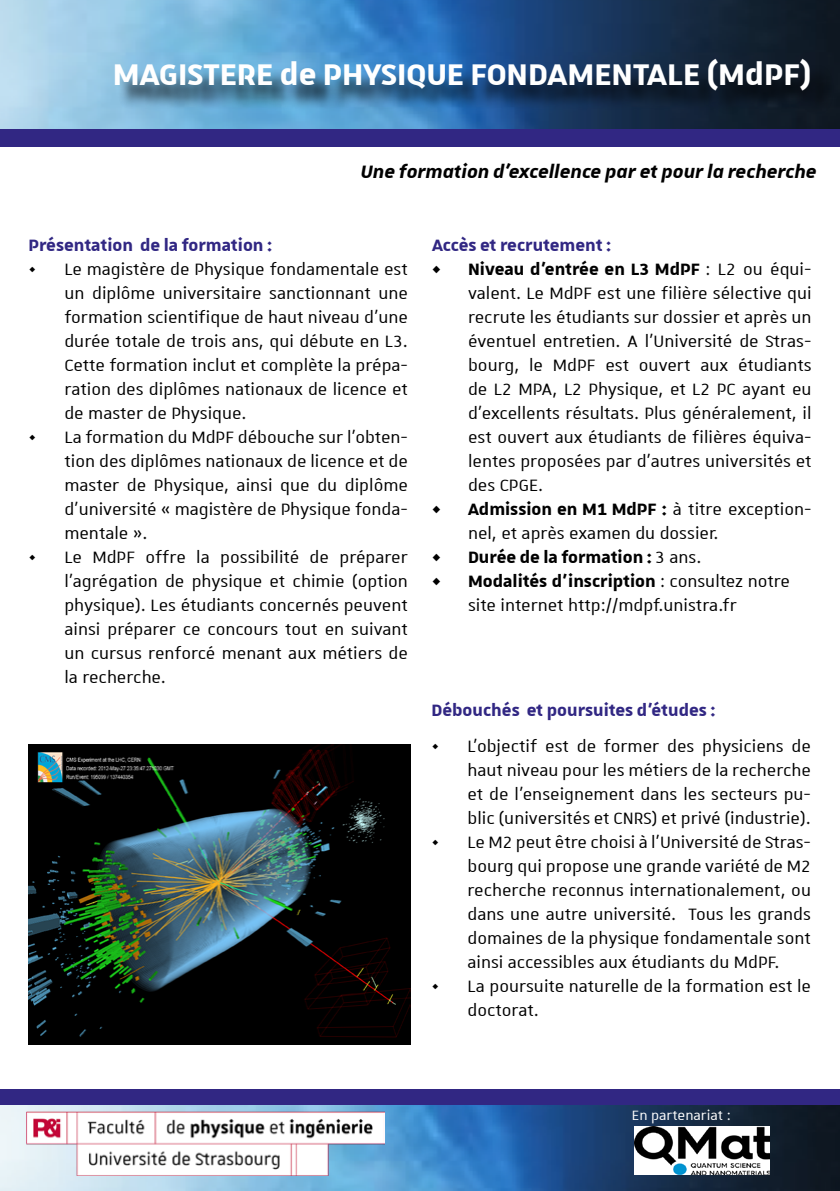
<style>
.page{position:relative;width:840px;height:1191px;background:#fff}
.page>*{position:absolute;margin:0;border:0;box-sizing:border-box;transform-origin:0 0}
.t1{font:700 40px "Unistra A";color:#fff}
.t2{font:italic 700 24px "Unistra A";color:#000}
.t3{font:22px/24px "Unistra A";color:#000;text-align:justify}
.t4{font:700 22px "Unistra A";color:#312783}
.t5{font:700 22px "Unistra A";color:#000}
.t6{font:18px "Unistra A";color:#fff}
.s1{font-weight:700}
.s2{font-weight:400}
</style>
<div class="page">
<img style="left:0;top:0;width:839px;height:129px">
<div style="left:0;top:129px;width:839px;height:17px;background:#312783"></div>
<div style="left:0;top:1089px;width:839px;height:17px;background:#312783"></div>
<div style="left:118px;top:63px;width:716px;height:52px;background:#000;opacity:.75"></div>
<img style="left:29px;top:744px;width:381px;height:301px">
<img style="left:0;top:1105px;width:839px;height:86px">
<img style="left:26px;top:1111px;width:358px;height:64px">
<img style="left:633px;top:1126px;width:136px;height:48px">
<h1 class="t1" style="left:113px;top:52px;width:700px">MAGISTERE de PHYSIQUE FONDAMENTALE (MdPF)</h1>
<p class="t2" style="left:360px;top:158px;width:457px">Une formation d’excellence par et pour la recherche</p>
<p class="t4" style="left:28px;top:233px;width:245px">Présentation de la formation :</p>
<p class="t3" style="left:64px;top:256px;width:345px;text-indent:-36px">• Le magistère de Physique fondamentale est un diplôme universitaire sanctionnant une formation scientifique de haut niveau d’une durée totale de trois ans, qui débute en L3.<br>Cette formation inclut et complète la prépa&shy;ration des diplômes nationaux de licence et de master de Physique.</p>
<p class="t3" style="left:64px;top:424px;width:345px;text-indent:-36px">• La formation du MdPF débouche sur l’obten&shy;tion des diplômes nationaux de licence et de master de Physique, ainsi que du diplôme d’université « magistère de Physique fonda&shy;mentale ».</p>
<p class="t3" style="left:64px;top:544px;width:345px;text-indent:-36px">• Le MdPF offre la possibilité de préparer l’agrégation de physique et chimie (option physique). Les étudiants concernés peuvent ainsi préparer ce concours tout en suivant un cursus renforcé menant aux métiers de la recherche.</p>
<p class="t4" style="left:432px;top:233px;width:180px">Accès et recrutement :</p>
<p class="t3" style="left:468px;top:256px;width:345px;text-indent:-36px"><span class="s1">• Niveau d’entrée en L3 MdPF</span> : L2 ou équi&shy;valent. Le MdPF est une filière sélective qui recrute les étudiants sur dossier et après un éventuel entretien. A l’Université de Stras&shy;bourg, le MdPF est ouvert aux étudiants de L2 MPA, L2 Physique, et L2 PC ayant eu d’excellents résultats. Plus généralement, il est ouvert aux étudiants de filières équiva&shy;lentes proposées par d’autres universités et des CPGE.</p>
<p class="t3" style="left:468px;top:496px;width:345px;text-indent:-36px"><span class="s1">• Admission en M1 MdPF :</span> à titre exception&shy;nel, et après examen du dossier.</p>
<p class="t5" style="left:432px;top:545px;width:271px">• Durée de la formation : <span class="s2">3 ans.</span></p>
<p class="t3" style="left:468px;top:568px;width:323px;text-indent:-36px"><span class="s1">• Modalités d’inscription</span> : consultez notre site internet http://mdpf.unistra.fr</p>
<p class="t4" style="left:431px;top:697px;width:285px">Débouchés et poursuites d’études :</p>
<p class="t3" style="left:467px;top:733px;width:345px;text-indent:-36px">• L’objectif est de former des physiciens de haut niveau pour les métiers de la recherche et de l’enseignement dans les secteurs pu&shy;blic (universités et CNRS) et privé (industrie).</p>
<p class="t3" style="left:467px;top:829px;width:345px;text-indent:-36px">• Le M2 peut être choisi à l’Université de Stras&shy;bourg qui propose une grande variété de M2 recherche reconnus internationalement, ou dans une autre université. Tous les grands domaines de la physique fondamentale sont ainsi accessibles aux étudiants du MdPF.</p>
<p class="t3" style="left:467px;top:973px;width:345px;text-indent:-36px">• La poursuite naturelle de la formation est le doctorat.</p>
<p class="t6" style="left:631px;top:1105px;width:100px">En partenariat :</p>
</div>
